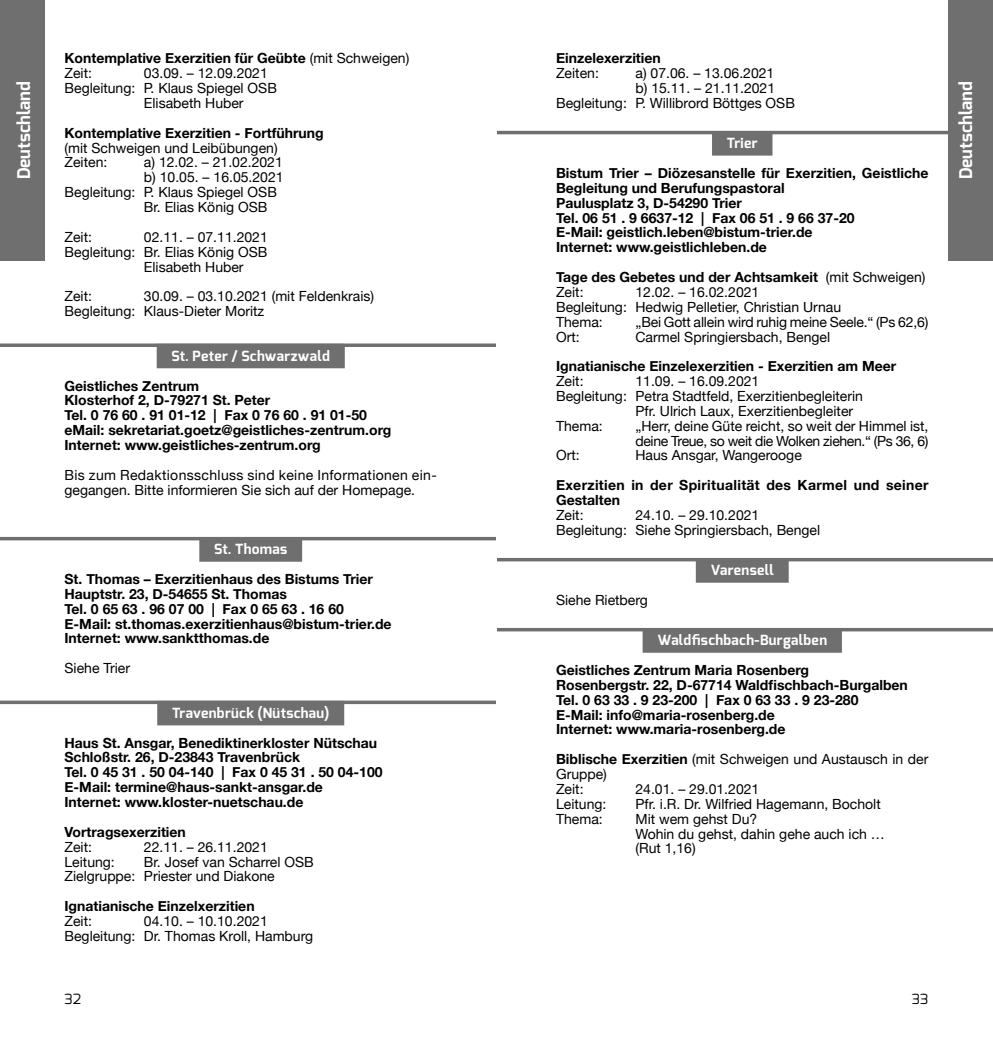
<style>
.page{position:relative;width:993px;height:1042px;background:#fff}
.page>*{position:absolute;margin:0;border:0;box-sizing:border-box;transform-origin:0 0}
.t1{font:700 17.5px "Exo";color:#fff}
.t2{font:14px/14.9px "Helvetica Neue";color:#000}
.t3{font:700 14px/14.9px "Helvetica Neue";color:#000}
.t4{font:14px/14.9px "Helvetica Neue";letter-spacing:.025em;color:#000}
.t5{font:700 14px "Exo";letter-spacing:.025em;color:#fff}
.t6{font:700 14px/14.9px "Helvetica Neue";letter-spacing:.025em;color:#000}
.t7{font:14px "Exo";color:#000}
.s1{font-weight:400}
.s2{font-weight:700}
</style>
<div class="page">
<div style="left:157px;top:344px;width:187px;height:24px;background:#706f6f"></div>
<svg style="left:0;top:343px;width:496px;height:4px;fill:#706f6f"></svg>
<div style="left:199px;top:537px;width:103px;height:25px;background:#706f6f"></div>
<hr style="left:0;top:537px;width:516px;height:3px;background:#706f6f">
<div style="left:157px;top:701px;width:187px;height:24px;background:#706f6f"></div>
<svg style="left:0;top:700px;width:496px;height:4px;fill:#706f6f"></svg>
<div style="left:711px;top:131px;width:61px;height:25px;background:#706f6f"></div>
<hr style="left:476px;top:131px;width:516px;height:3px;background:#706f6f">
<div style="left:695px;top:558px;width:93px;height:25px;background:#706f6f"></div>
<hr style="left:476px;top:558px;width:516px;height:3px;background:#706f6f">
<div style="left:642px;top:628px;width:199px;height:25px;background:#706f6f"></div>
<hr style="left:476px;top:628px;width:516px;height:3px;background:#706f6f">
<div style="left:0;top:0;width:45px;height:260px;background:#706f6f"></div>
<div style="left:947px;top:0;width:45px;height:260px;background:#706f6f"></div>
<div style="left:461px;top:123px;width:35px;height:16px;background:#fff"></div>
<div style="left:496px;top:530px;width:35px;height:16px;background:#fff"></div>
<div style="left:461px;top:552px;width:35px;height:93px;background:#fff"></div>
<p class="t3" style="left:64px;top:51px;width:346px">Kontemplative Exerzitien für Geübte <span class="s1">(mit Schweigen)<br>Zeit:</span></p>
<p class="t3" style="left:556px;top:51px;width:106px">Einzelexerzitien</p>
<p class="t2" style="left:556px;top:67px;width:44px">Zeiten:</p>
<p class="t2" style="left:635px;top:67px;width:140px">a) 07.06. – 13.06.2021</p>
<p class="t2" style="left:635px;top:81px;width:141px">b) 15.11. – 21.11.2021</p>
<p class="t2" style="left:556px;top:96px;width:240px">Begleitung: P. Willibrord Böttges OSB</p>
<p class="t5" style="left:726px;top:134px;width:32px">Trier</p>
<p class="t3" style="left:556px;top:166px;width:374px">Bistum Trier – Diözesanstelle für Exerzitien, Geistliche Begleitung und Berufungspastoral<br>Paulusplatz 3, D-54290 Trier<br>Tel. 06 51 . 9 6637-12 | Fax 06 51 . 9 66 37-20<br>E-Mail: geistlich.leben@bistum-trier.de<br>Internet: www.geistlichleben.de</p>
<p class="t3" style="left:556px;top:270px;width:371px">Tage des Gebetes und der Achtsamkeit <span class="s1">(mit Schweigen)<br>Zeit:</span></p>
<p class="t2" style="left:144px;top:67px;width:125px">03.09. – 12.09.2021</p>
<p class="t2" style="left:64px;top:81px;width:214px">Begleitung: P. Klaus Spiegel OSB</p>
<p class="t2" style="left:144px;top:96px;width:101px">Elisabeth Huber</p>
<p class="t3" style="left:64px;top:126px;width:260px">Kontemplative Exerzitien - Fortführung</p>
<p class="t2" style="left:64px;top:141px;width:214px">(mit Schweigen und Leibübungen)<br>Zeiten:</p>
<p class="t1" style="left:13px;top:179px;width:100px;rotate:-90deg">Deutschland</p>
<p class="t1" style="left:954px;top:179px;width:100px;rotate:-90deg">Deutschland</p>
<p class="t2" style="left:144px;top:156px;width:140px">a) 12.02. – 21.02.2021</p>
<p class="t2" style="left:144px;top:171px;width:141px">b) 10.05. – 16.05.2021</p>
<p class="t2" style="left:64px;top:185px;width:214px">Begleitung: P. Klaus Spiegel OSB</p>
<p class="t2" style="left:144px;top:200px;width:125px">Br. Elias König OSB</p>
<p class="t2" style="left:64px;top:230px;width:29px">Zeit:</p>
<p class="t2" style="left:144px;top:230px;width:125px">02.11. – 07.11.2021</p>
<p class="t2" style="left:64px;top:245px;width:204px">Begleitung: Br. Elias König OSB</p>
<p class="t2" style="left:144px;top:260px;width:101px">Elisabeth Huber</p>
<p class="t2" style="left:64px;top:290px;width:29px">Zeit:</p>
<p class="t2" style="left:556px;top:285px;width:286px;text-indent:79px">12.02. – 16.02.2021<br>Begleitung: Hedwig Pelletier, Christian Urnau<br>Thema:</p>
<p class="t2" style="left:64px;top:290px;width:311px;text-indent:79px">30.09. – 03.10.2021 (mit Feldenkrais)<br>Begleitung: Klaus-Dieter Moritz</p>
<p class="t5" style="left:171px;top:347px;width:160px">St. Peter / Schwarzwald</p>
<p class="t3" style="left:64px;top:378px;width:328px">Geistliches Zentrum<br>Klosterhof 2, D-79271 St. Peter<br>Tel. 0 76 60 . 91 01-12 | Fax 0 76 60 . 91 01-50 eMail: sekretariat.goetz@geistliches-zentrum.org Internet: www.geistliches-zentrum.org</p>
<p class="t4" style="left:64px;top:468px;width:374px">Bis zum Redaktionsschluss sind keine Informationen ein&shy;gegangen. Bitte informieren Sie sich auf der Homepage.</p>
<p class="t2" style="left:635px;top:315px;width:294px">„Bei Gott allein wird ruhig meine Seele.“ (Ps 62,6)</p>
<p class="t2" style="left:556px;top:330px;width:25px">Ort:</p>
<p class="t2" style="left:635px;top:330px;width:196px">Carmel Springiersbach, Bengel</p>
<p class="t3" style="left:556px;top:359px;width:342px">Ignatianische Einzelexerzitien - Exerzitien am Meer</p>
<p class="t2" style="left:556px;top:374px;width:29px">Zeit:</p>
<p class="t2" style="left:635px;top:374px;width:125px">11.09. – 16.09.2021</p>
<p class="t2" style="left:556px;top:389px;width:308px">Begleitung: Petra Stadtfeld, Exerzitienbegleiterin</p>
<p class="t2" style="left:635px;top:404px;width:219px">Pfr. Ulrich Laux, Exerzitienbegleiter</p>
<p class="t2" style="left:556px;top:419px;width:48px">Thema:</p>
<p class="t2" style="left:635px;top:419px;width:294px">„Herr, deine Güte reicht, so weit der Himmel ist, deine Treue, so weit die Wolken ziehen.“ (Ps 36, 6)</p>
<p class="t2" style="left:556px;top:449px;width:25px">Ort:</p>
<p class="t2" style="left:635px;top:449px;width:168px">Haus Ansgar, Wangerooge</p>
<p class="t6" style="left:556px;top:478px;width:374px">Exerzitien in der Spiritualität des Karmel und seiner<br>Gestalten</p>
<p class="t2" style="left:556px;top:508px;width:29px">Zeit:</p>
<p class="t2" style="left:556px;top:508px;width:265px;text-indent:79px">24.10. – 29.10.2021<br>Begleitung: Siehe Springiersbach, Bengel</p>
<p class="t5" style="left:710px;top:561px;width:65px">Varensell</p>
<p class="t2" style="left:556px;top:593px;width:93px">Siehe Rietberg</p>
<p class="t5" style="left:657px;top:631px;width:171px">Waldfischbach-Burgalben</p>
<p class="t3" style="left:556px;top:663px;width:353px">Geistliches Zentrum Maria Rosenberg<br>Rosenbergstr. 22, D-67714 Waldfischbach-Burgalben Tel. 0 63 33 . 9 23-200 | Fax 0 63 33 . 9 23-280<br>E-Mail: info@maria-rosenberg.de<br>Internet: www.maria-rosenberg.de</p>
<p class="t2" style="left:556px;top:752px;width:374px"><span class="s2">Biblische Exerzitien</span> (mit Schweigen und Austausch in der<br>Gruppe)<br>Zeit:</p>
<p class="t5" style="left:214px;top:540px;width:74px">St. Thomas</p>
<p class="t3" style="left:64px;top:572px;width:328px">St. Thomas – Exerzitienhaus des Bistums Trier Hauptstr. 23, D-54655 St. Thomas<br>Tel. 0 65 63 . 96 07 00 | Fax 0 65 63 . 16 60<br>E-Mail: st.thomas.exerzitienhaus@bistum-trier.de Internet: www.sanktthomas.de</p>
<p class="t2" style="left:64px;top:661px;width:67px">Siehe Trier</p>
<p class="t5" style="left:172px;top:704px;width:159px">Travenbrück (Nütschau)</p>
<p class="t3" style="left:64px;top:735px;width:319px">Haus St. Ansgar, Benediktinerkloster Nütschau Schloßstr. 26, D-23843 Travenbrück<br>Tel. 0 45 31 . 50 04-140 | Fax 0 45 31 . 50 04-100<br>E-Mail: termine@haus-sankt-ansgar.de Internet: www.kloster-nuetschau.de</p>
<p class="t3" style="left:64px;top:825px;width:123px">Vortragsexerzitien</p>
<p class="t2" style="left:64px;top:840px;width:29px">Zeit:</p>
<p class="t2" style="left:144px;top:840px;width:125px">22.11. – 26.11.2021</p>
<p class="t2" style="left:64px;top:855px;width:52px">Leitung:</p>
<p class="t2" style="left:635px;top:782px;width:125px">24.01. – 29.01.2021</p>
<p class="t2" style="left:556px;top:797px;width:52px">Leitung:</p>
<p class="t2" style="left:635px;top:797px;width:247px">Pfr. i.R. Dr. Wilfried Hagemann, Bocholt</p>
<p class="t2" style="left:556px;top:812px;width:48px">Thema:</p>
<p class="t2" style="left:635px;top:812px;width:251px">Mit wem gehst Du?<br>Wohin du gehst, dahin gehe auch ich … (Rut 1,16)</p>
<p class="t2" style="left:64px;top:855px;width:250px;text-indent:79px">Br. Josef van Scharrel OSB<br>Zielgruppe: Priester und Diakone</p>
<p class="t3" style="left:64px;top:899px;width:191px">Ignatianische Einzelxerzitien</p>
<p class="t2" style="left:64px;top:914px;width:29px">Zeit:</p>
<p class="t2" style="left:64px;top:914px;width:250px;text-indent:79px">04.10. – 10.10.2021<br>Begleitung: Dr. Thomas Kroll, Hamburg</p>
<p class="t7" style="left:64px;top:989px;width:18px">32</p>
<p class="t7" style="left:911px;top:989px;width:18px">33</p>
</div>
